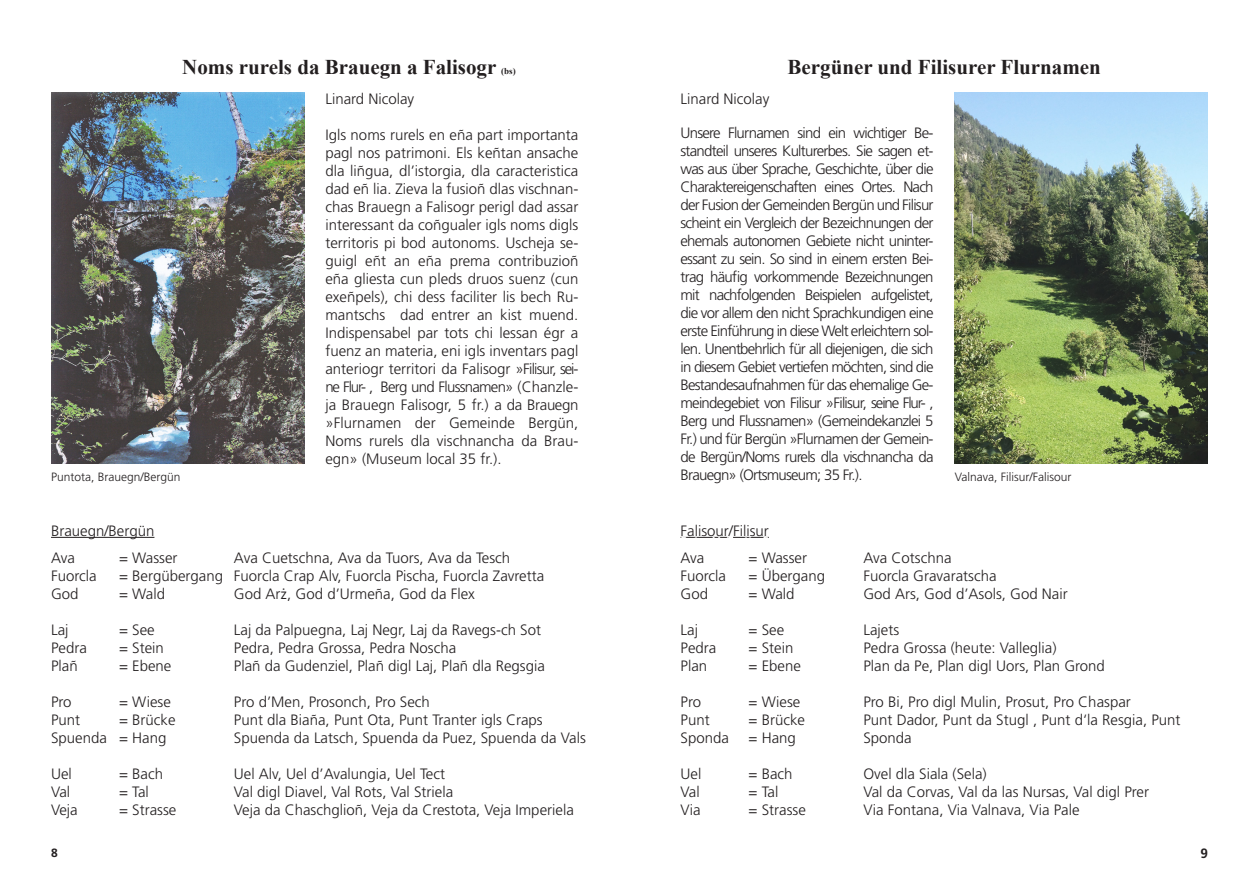
<style>
.page{position:relative;width:1259px;height:893px;background:#fff}
.page>*{position:absolute;margin:0;border:0;box-sizing:border-box;transform-origin:0 0}
.t1{font:700 21px "Times New Roman";color:#231f20}
.t2{font:300 15px/18px "Frutiger";color:#231f20}
.t3{font:700 13.5px "Frutiger";color:#231f20}
.t4{font:300 12px "Frutiger";color:#231f20}
.t5{font:700 12px "Frutiger";color:#231f20}
.t6{font:700 9px "Times New Roman";color:#231f20}
.s1{font-family:"The Sans Os F"}
</style>
<div class="page">
<hr style="left:51px;top:537px;width:103px;height:1px;background:#231f20">
<hr style="left:680px;top:537px;width:49px;height:1px;background:#231f20">
<hr style="left:733px;top:537px;width:36px;height:1px;background:#231f20">
<img style="left:955px;top:92px;width:253px;height:372px">
<img style="left:51px;top:92px;width:253px;height:372px">
<h1 class="t1" style="left:182px;top:52px;width:316px">Noms rurels da Brauegn a Falisogr</h1>
<p class="t6" style="left:501px;top:65px;width:16px">(bs)</p>
<h1 class="t1" style="left:787px;top:52px;width:315px">Bergüner und Filisurer Flurnamen</h1>
<p class="t2" style="left:325px;top:90px;width:90px">Linard Nicolay</p>
<p class="t2" style="left:325px;top:126px;width:255px;text-align:justify">Igls noms rurels en eña part importanta pagl nos patrimoni. Els keñtan ansache dla liñgua, dl’istorgia, dla caracteristica dad eñ lia. Zieva la fusioñ dlas vischnan&shy;chas Brauegn a Falisogr perigl dad assar interessant da coñgualer igls noms digls territoris pi bod autonoms. Uscheja se&shy;guigl eñt an eña prema contribuzioñ eña gliesta cun pleds druos suenz (cun exeñpels), chi dess faciliter lis bech Ru&shy;mantschs dad entrer an kist muend.<br>Indispensabel par tots chi lessan égr a fuenz an materia, eni igls inventars pagl anteriogr territori da Falisogr »Filisur, sei&shy;ne Flur- , Berg und Flussnamen» (Chanzle&shy;ja Brauegn Falisogr, 5 fr.) a da Brauegn »Flurnamen der Gemeinde Bergün, Noms rurels dla vischnancha da Brau&shy;egn» (Museum local 35 fr.).</p>
<p class="t2" style="left:680px;top:90px;width:90px">Linard Nicolay</p>
<p class="t2" style="left:680px;top:124px;width:255px;text-align:justify">Unsere Flurnamen sind ein wichtiger Be&shy;standteil unseres Kulturerbes. Sie sagen et&shy;was aus über Sprache, Geschichte, über die Charaktereigenschaften eines Ortes. Nach der Fusion der Gemeinden Bergün und Filisur scheint ein Vergleich der Bezeichnungen der ehemals autonomen Gebiete nicht uninter&shy;essant zu sein. So sind in einem ersten Bei&shy;trag häufig vorkommende Bezeichnungen mit nachfolgenden Beispielen aufgelistet, die vor allem den nicht Sprachkundigen eine erste Einführung in diese Welt erleichtern sol&shy;len. Unentbehrlich für all diejenigen, die sich in diesem Gebiet vertiefen möchten, sind die Bestandesaufnahmen für das ehemalige Ge&shy;meindegebiet von Filisur »Filisur, seine Flur- , Berg und Flussnamen» (Gemeindekanzlei 5<br>Fr.) und für Bergün »Flurnamen der Gemein&shy;de Bergün/Noms rurels dla vischnancha da Brauegn» (Ortsmuseum; 35 Fr.).</p>
<p class="t4" style="left:51px;top:470px;width:131px">Puntota, Brauegn/Bergün</p>
<p class="t4" style="left:955px;top:470px;width:118px">Valnava, Filisur/Falisour</p>
<p class="t2" style="left:51px;top:517px;width:105px;line-height:27px">Brauegn/Bergün<br>Ava</p>
<p class="t2" style="left:119px;top:549px;width:60px">= Wasser</p>
<p class="t2" style="left:234px;top:549px;width:278px">Ava Cuetschna, Ava da Tuors, Ava da Tesch</p>
<p class="t2" style="left:680px;top:517px;width:90px;line-height:27px">Falisour/Filisur<br>Ava</p>
<p class="t2" style="left:748px;top:549px;width:60px">= Wasser</p>
<p class="t2" style="left:863px;top:549px;width:90px">Ava Cotschna</p>
<p class="t2" style="left:51px;top:567px;width:47px">Fuorcla</p>
<p class="t2" style="left:119px;top:567px;width:427px">= Bergübergang Fuorcla Crap Alv, Fuorcla Pischa, Fuorcla Zavretta</p>
<p class="t2" style="left:51px;top:585px;width:29px">God</p>
<p class="t2" style="left:119px;top:585px;width:47px">= Wald</p>
<p class="t2" style="left:234px;top:585px;width:242px">God Ar<span class="s1">ż</span>, God d’Urmeña, God da Flex</p>
<p class="t2" style="left:51px;top:621px;width:19px">Laj</p>
<p class="t2" style="left:119px;top:621px;width:37px">= See</p>
<p class="t2" style="left:234px;top:621px;width:309px">Laj da Palpuegna, Laj Negr, Laj da Ravegs-ch Sot</p>
<p class="t2" style="left:51px;top:639px;width:37px">Pedra</p>
<p class="t2" style="left:119px;top:639px;width:46px">= Stein</p>
<p class="t2" style="left:234px;top:639px;width:224px">Pedra, Pedra Grossa, Pedra Noscha</p>
<p class="t2" style="left:51px;top:657px;width:28px">Plañ</p>
<p class="t2" style="left:119px;top:657px;width:54px">= Ebene</p>
<p class="t2" style="left:234px;top:657px;width:312px">Plañ da Gudenziel, Plañ digl Laj, Plañ dla Regsgia</p>
<p class="t2" style="left:51px;top:693px;width:22px">Pro</p>
<p class="t2" style="left:119px;top:693px;width:53px">= Wiese</p>
<p class="t2" style="left:234px;top:693px;width:197px">Pro d’Men, Prosonch, Pro Sech</p>
<p class="t2" style="left:51px;top:711px;width:31px">Punt</p>
<p class="t2" style="left:119px;top:711px;width:58px">= Brücke</p>
<p class="t2" style="left:234px;top:711px;width:310px">Punt dla Biaña, Punt Ota, Punt Tranter igls Craps</p>
<p class="t2" style="left:51px;top:729px;width:117px">Spuenda = Hang</p>
<p class="t2" style="left:234px;top:729px;width:353px">Spuenda da Latsch, Spuenda da Puez, Spuenda da Vals</p>
<p class="t2" style="left:51px;top:765px;width:22px">Uel</p>
<p class="t2" style="left:119px;top:765px;width:46px">= Bach</p>
<p class="t2" style="left:234px;top:765px;width:213px">Uel Alv, Uel d’Avalungia, Uel Tect</p>
<p class="t2" style="left:51px;top:783px;width:21px">Val</p>
<p class="t2" style="left:119px;top:783px;width:31px">= Tal</p>
<p class="t2" style="left:234px;top:783px;width:221px">Val digl Diavel, Val Rots, Val Striela</p>
<p class="t2" style="left:51px;top:801px;width:28px">Veja</p>
<p class="t2" style="left:119px;top:801px;width:59px">= Strasse</p>
<p class="t2" style="left:234px;top:801px;width:341px">Veja da Chaschglioñ, Veja da Crestota, Veja Imperiela</p>
<p class="t2" style="left:680px;top:567px;width:47px">Fuorcla</p>
<p class="t2" style="left:748px;top:567px;width:78px">= Übergang</p>
<p class="t2" style="left:863px;top:567px;width:135px">Fuorcla Gravaratscha</p>
<p class="t2" style="left:680px;top:585px;width:29px">God</p>
<p class="t2" style="left:748px;top:585px;width:47px">= Wald</p>
<p class="t2" style="left:863px;top:585px;width:206px">God Ars, God d’Asols, God Nair</p>
<p class="t2" style="left:680px;top:621px;width:19px">Laj</p>
<p class="t2" style="left:748px;top:621px;width:37px">= See</p>
<p class="t2" style="left:863px;top:621px;width:37px">Lajets</p>
<p class="t2" style="left:680px;top:639px;width:37px">Pedra</p>
<p class="t2" style="left:748px;top:639px;width:46px">= Stein</p>
<p class="t2" style="left:863px;top:639px;width:195px">Pedra Grossa (heute: Valleglia)</p>
<p class="t2" style="left:680px;top:657px;width:28px">Plan</p>
<p class="t2" style="left:748px;top:657px;width:54px">= Ebene</p>
<p class="t2" style="left:863px;top:657px;width:243px">Plan da Pe, Plan digl Uors, Plan Grond</p>
<p class="t2" style="left:680px;top:693px;width:22px">Pro</p>
<p class="t2" style="left:748px;top:693px;width:53px">= Wiese</p>
<p class="t2" style="left:863px;top:693px;width:269px">Pro Bi, Pro digl Mulin, Prosut, Pro Chaspar</p>
<p class="t2" style="left:680px;top:711px;width:31px">Punt</p>
<p class="t2" style="left:748px;top:711px;width:58px">= Brücke</p>
<p class="t2" style="left:863px;top:711px;width:319px">Punt Dador, Punt da Stugl , Punt d‘la Resgia, Punt</p>
<p class="t2" style="left:680px;top:729px;width:50px">Sponda</p>
<p class="t2" style="left:748px;top:729px;width:49px">= Hang</p>
<p class="t2" style="left:863px;top:729px;width:50px">Sponda</p>
<p class="t2" style="left:680px;top:765px;width:22px">Uel</p>
<p class="t2" style="left:748px;top:765px;width:46px">= Bach</p>
<p class="t2" style="left:863px;top:765px;width:125px">Ovel dla Siala (Sela)</p>
<p class="t2" style="left:680px;top:783px;width:21px">Val</p>
<p class="t2" style="left:748px;top:783px;width:31px">= Tal</p>
<p class="t2" style="left:863px;top:783px;width:287px">Val da Corvas, Val da las Nursas, Val digl Prer</p>
<p class="t2" style="left:680px;top:801px;width:22px">Via</p>
<p class="t2" style="left:748px;top:801px;width:59px">= Strasse</p>
<p class="t2" style="left:863px;top:801px;width:218px">Via Fontana, Via Valnava, Via Pale</p>
<p class="t5" style="left:51px;top:845px;width:8px">8</p>
<p class="t3" style="left:1200px;top:845px;width:9px">9</p>
</div>
